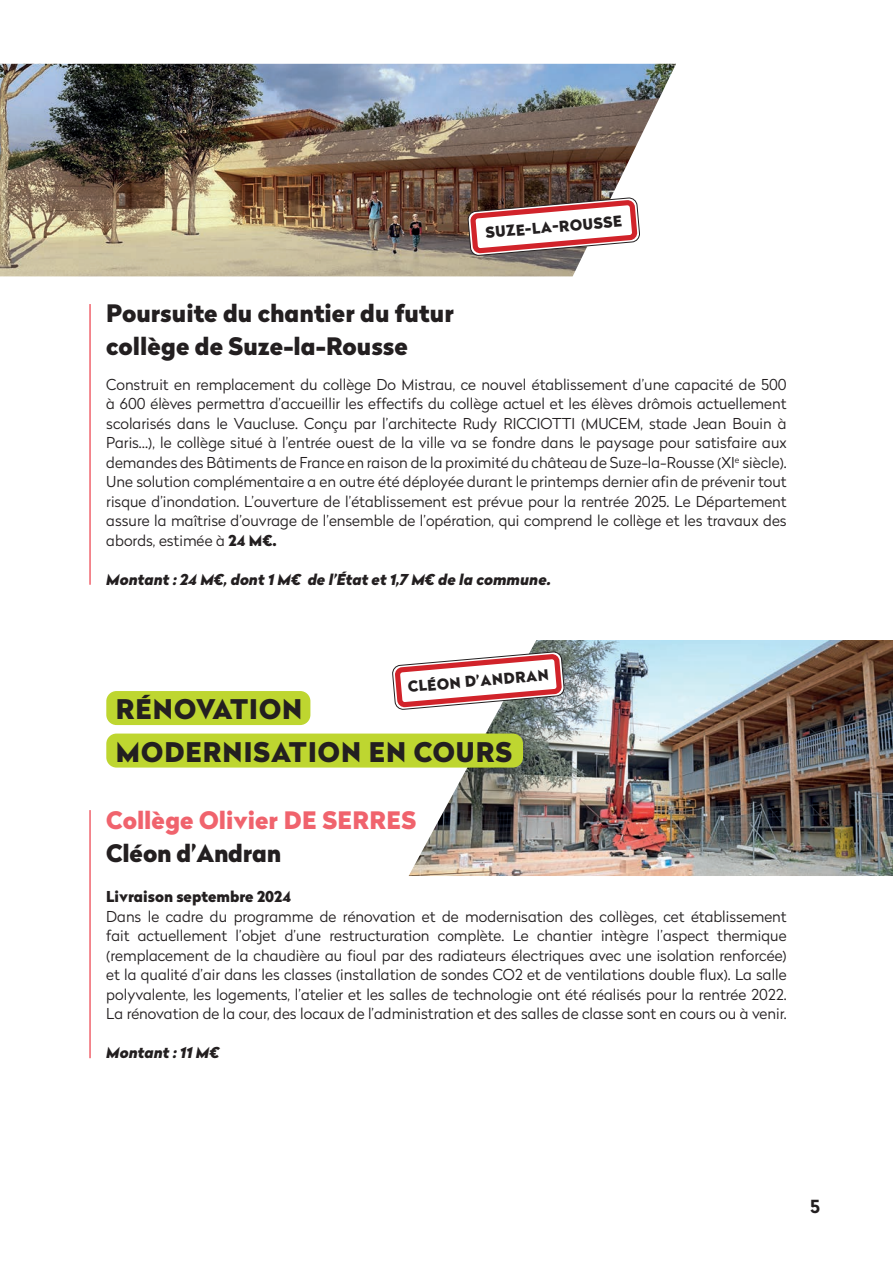
<style>
.page{position:relative;width:893px;height:1263px;background:#fff}
.page>*{position:absolute;margin:0;border:0;box-sizing:border-box;transform-origin:0 0}
.t1{font:900 27px/42.6px "Radikal";letter-spacing:.04em;color:#231f20}
.t2{font:900 24px/33px "Radikal";color:#231f20}
.t3{font:900 24px "Radikal";letter-spacing:.005em;color:#f0636d}
.t4{font:700 18px "Radikal";color:#231f20}
.t5{font:300 15px/19.5px "Radikal";color:#231f20;text-align:justify}
.t6{font:italic 900 15px "Radikal";color:#231f20}
.t7{font:900 15px "Radikal";color:#231f20}
.t8{font:900 14.85px "Radikal";color:#231f20}
.s1{font-weight:900}
</style>
<div class="page">
<hr style="left:89px;top:810px;width:2px;height:248px;background:#f0636d">
<hr style="left:89px;top:304px;width:2px;height:281px;background:#f0636d">
<img style="left:0;top:64px;width:676px;height:212px">
<img style="left:409px;top:640px;width:484px;height:236px">
<svg style="left:468px;top:198px;width:172px;height:58px"></svg>
<svg style="left:392px;top:652px;width:172px;height:58px"></svg>
<div style="left:106px;top:691px;width:204px;height:34px;background:#bed630;border-radius:10px"></div>
<div style="left:106px;top:733px;width:417px;height:34px;background:#bed630;border-radius:10px"></div>
<p class="t8" style="left:485px;top:222px;width:139px;rotate:-5deg">SU ZE-LA-ROU SSE</p>
<h2 class="t2" style="left:106px;top:296px;width:349px">Poursuite du chantier du futur collège de Suze-la-Rousse</h2>
<p class="t5" style="left:106px;top:374px;width:682px">Construit en remplacement du collège Do Mistrau, ce nouvel établissement d’une capacité de 500 à 600 élèves permettra d’accueillir les effectifs du collège actuel et les élèves drômois actuellement scolarisés dans le Vaucluse. Conçu par l’architecte Rudy RICCIOTTI (MUCEM, stade Jean Bouin à Paris…), le collège situé à l’entrée ouest de la ville va se fondre dans le paysage pour satisfaire aux demandes des Bâtiments de France en raison de la proximité du château de Suze-la-Rousse (XI<sup>e</sup> siècle).<br>Une solution complémentaire a en outre été déployée durant le printemps dernier afin de prévenir tout risque d’inondation. L’ouverture de l’établissement est prévue pour la rentrée 2025. Le Département assure la maîtrise d’ouvrage de l’ensemble de l’opération, qui comprend le collège et les travaux des abords, estimée à <span class="s1">24 M€.</span></p>
<p class="t6" style="left:106px;top:568px;width:446px">Montant : 24 M€, dont 1 M€ de l’État et 1,7 M€ de la commune.</p>
<p class="t8" style="left:407px;top:676px;width:143px;rotate:-5deg">CLÉON D’ANDRAN</p>
<h1 class="t1" style="left:116px;top:688px;width:398px">RÉNOVATION<br>MODERNISATION EN COURS</h1>
<h2 class="t3" style="left:106px;top:802px;width:311px">Collège Olivier DE SERRES</h2>
<h2 class="t2" style="left:106px;top:836px;width:176px">Cléon d’Andran</h2>
<p class="t7" style="left:106px;top:885px;width:186px">Livraison septembre 2024</p>
<p class="t5" style="left:106px;top:906px;width:682px">Dans le cadre du programme de rénovation et de modernisation des collèges, cet établissement fait actuellement l’objet d’une restructuration complète. Le chantier intègre l’aspect thermique (remplacement de la chaudière au fioul par des radiateurs électriques avec une isolation renforcée) et la qualité d’air dans les classes (installation de sondes CO2 et de ventilations double flux). La salle polyvalente, les logements, l’atelier et les salles de technologie ont été réalisés pour la rentrée 2022.<br>La rénovation de la cour, des locaux de l’administration et des salles de classe sont en cours ou à venir.</p>
<p class="t6" style="left:106px;top:1042px;width:115px">Montant : 11 M€</p>
<p class="t4" style="left:810px;top:1193px;width:11px">5</p>
</div>
